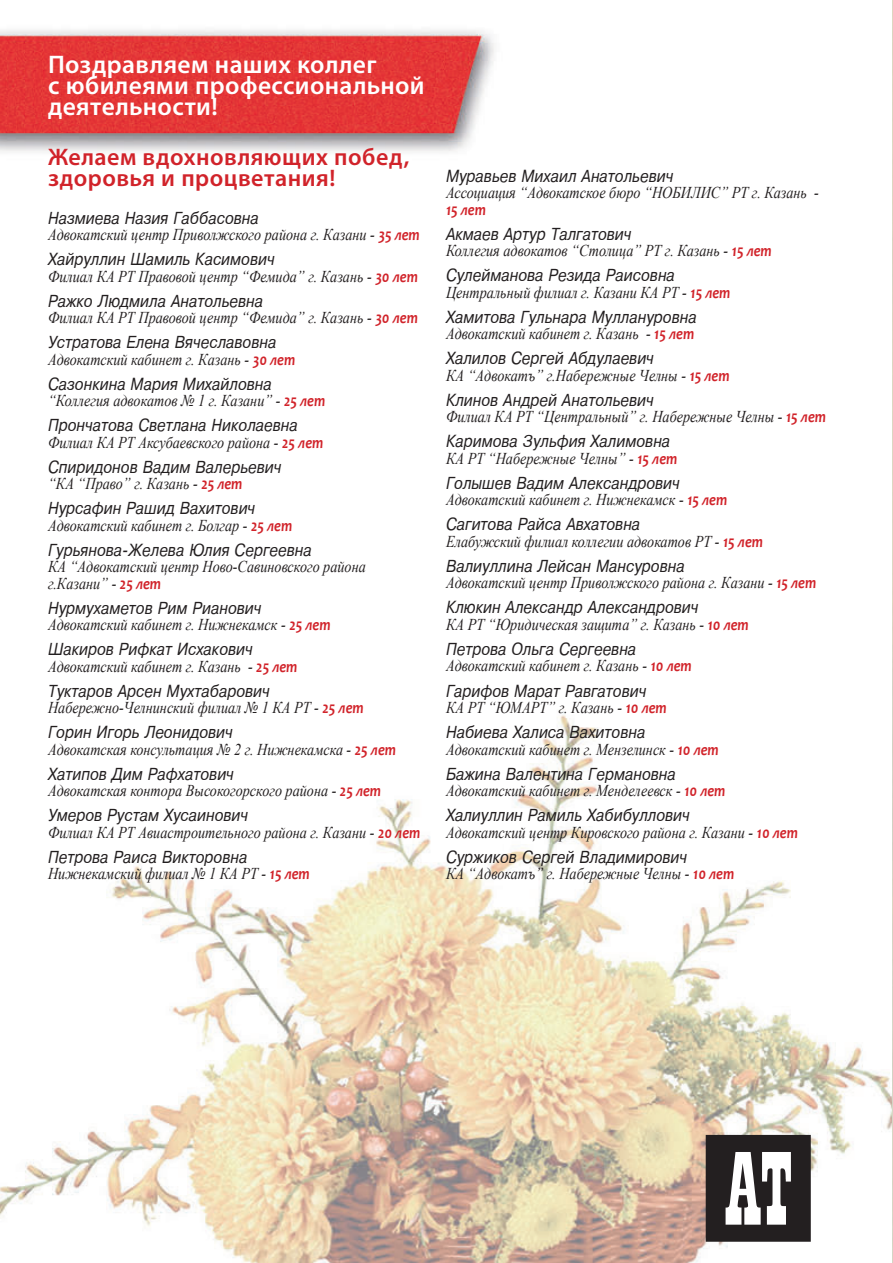
<style>
.page{position:relative;width:893px;height:1263px;background:#fff}
.page>*{position:absolute;margin:0;border:0;box-sizing:border-box;transform-origin:0 0}
.WHITE_HEAD{font:600 25.5px/21px "Myriad Pro";letter-spacing:.015em;color:#fff}
.WHITE_HEAD-2{font:600 24px/21px "Myriad Pro";letter-spacing:.02em;color:#d1232a}
.foto_86{font:italic 16.5px/16.5px "Times New Roman";color:#231f20;scale:.86 1}
.foto_86-2{font:italic 16.5px "Pragmatica";color:#231f20;scale:.86 1}
.s1{font-family:"Candara";font-weight:700;color:#d1232a}
.s2{font-family:"Pragmatica"}
</style>
<div class="page">
<img style="left:0;top:0;width:893px;height:1263px">
<div style="left:708px;top:1137px;width:101px;height:102px;background:#231f20"></div>
<div style="left:706px;top:1135px;width:105px;height:107px;border:4px solid #231f20"></div>
<svg style="left:726px;top:1152px;width:65px;height:73px"></svg>
<p class="WHITE_HEAD" style="left:48px;top:53px;width:378px">Поздравляем наших коллег<br>с юбилеями профессиональной деятельности!</p>
<p class="WHITE_HEAD-2" style="left:48px;top:146px;width:363px">Желаем вдохновляющих побед, здоровья и процветания!</p>
<p class="foto_86-2" style="left:48px;top:208px;width:247px">Назмиева Назия Габбасовна</p>
<p class="foto_86" style="left:48px;top:226px;width:434px">Адвокатский центр Приволжского района г. Казани - <span class="s1">35 лет</span></p>
<p class="foto_86-2" style="left:48px;top:250px;width:265px">Хайруллин Шамиль Касимович</p>
<p class="foto_86" style="left:48px;top:267px;width:431px">Филиал КА РТ Правовой центр “Фемида” г. Казань - <span class="s1">30 лет</span></p>
<p class="foto_86-2" style="left:48px;top:291px;width:252px">Ражко Людмила Анатольевна</p>
<p class="foto_86" style="left:48px;top:309px;width:431px">Филиал КА РТ Правовой центр “Фемида” г. Казань - <span class="s1">30 лет</span></p>
<p class="foto_86-2" style="left:48px;top:333px;width:267px">Устратова Елена Вячеславовна</p>
<p class="foto_86" style="left:48px;top:350px;width:289px">Адвокатский кабинет г. Казань - <span class="s1">30 лет</span></p>
<p class="foto_86-2" style="left:48px;top:374px;width:262px">Сазонкина Мария Михайловна</p>
<p class="foto_86" style="left:48px;top:392px;width:324px">“Коллегия адвокатов № 1 г. Казани” - <span class="s1">25 лет</span></p>
<p class="foto_86-2" style="left:48px;top:416px;width:292px">Прончатова Светлана Николаевна</p>
<p class="foto_86" style="left:48px;top:433px;width:322px">Филиал КА РТ Аксубаевского района - <span class="s1">25 лет</span></p>
<p class="foto_86-2" style="left:48px;top:457px;width:273px">Спиридонов Вадим Валерьевич</p>
<p class="foto_86" style="left:48px;top:475px;width:228px">“КА “Право” г. Казань - <span class="s1">25 лет</span></p>
<p class="foto_86-2" style="left:48px;top:499px;width:242px">Нурсафин Рашид Вахитович</p>
<p class="foto_86" style="left:48px;top:516px;width:285px">Адвокатский кабинет г. Болгар - <span class="s1">25 лет</span></p>
<p class="foto_86-2" style="left:48px;top:540px;width:308px">Гурьянова-Желева Юлия Сергеевна</p>
<p class="foto_86" style="left:48px;top:558px;width:371px">КА “Адвокатский центр Ново-Савиновского района г.Казани” - <span class="s1">25 лет</span></p>
<p class="foto_86-2" style="left:48px;top:598px;width:250px">Нурмухаметов Рим Рианович</p>
<p class="foto_86" style="left:48px;top:616px;width:330px">Адвокатский кабинет г. Нижнекамск - <span class="s1">25 лет</span></p>
<p class="foto_86-2" style="left:48px;top:640px;width:240px">Шакиров Рифкат Исхакович</p>
<p class="foto_86" style="left:48px;top:657px;width:291px">Адвокатский кабинет г. Казань - <span class="s1">25 лет</span></p>
<p class="foto_86-2" style="left:48px;top:681px;width:259px">Туктаров Арсен Мухтабарович</p>
<p class="foto_86" style="left:48px;top:699px;width:368px">Набережно-Челнинский филиал № 1 КА РТ - <span class="s1">25 лет</span></p>
<p class="foto_86-2" style="left:48px;top:723px;width:216px">Горин Игорь Леонидович</p>
<p class="foto_86" style="left:48px;top:740px;width:406px">Адвокатская консультация № 2 г. Нижнекамска - <span class="s1">25 лет</span></p>
<p class="foto_86-2" style="left:48px;top:764px;width:218px">Хатипов Дим Рафхатович</p>
<p class="foto_86" style="left:48px;top:782px;width:389px">Адвокатская контора Высокогорского района - <span class="s1">25 лет</span></p>
<p class="foto_86-2" style="left:48px;top:806px;width:234px">Умеров Рустам Хусаинович</p>
<p class="foto_86" style="left:48px;top:823px;width:434px">Филиал КА РТ Авиастроительного района г. Казани - <span class="s1">20 лет</span></p>
<p class="foto_86-2" style="left:48px;top:847px;width:233px">Петрова Раиса Викторовна</p>
<p class="foto_86" style="left:48px;top:865px;width:306px">Нижнекамский филиал № 1 КА РТ - <span class="s1">15 лет</span></p>
<p class="foto_86-2" style="left:446px;top:167px;width:266px">Муравьев Михаил Анатольевич</p>
<p class="foto_86" style="left:446px;top:184px;width:435px">Ассоциация “Адвокатское бюро “НОБИЛИС” РТ г. Казань -<br><span class="s1">15 лет</span></p>
<p class="foto_86-2" style="left:446px;top:225px;width:217px">Акмаев Артур Талгатович</p>
<p class="foto_86" style="left:446px;top:242px;width:380px">Коллегия адвокатов “Столица” РТ г. Казань - <span class="s1">15 лет</span></p>
<p class="foto_86-2" style="left:446px;top:266px;width:268px">Сулейманова Резида Раисовна</p>
<p class="foto_86" style="left:446px;top:284px;width:332px">Центральный филиал г. Казани КА РТ - <span class="s1">15 лет</span></p>
<p class="foto_86-2" style="left:446px;top:308px;width:293px">Хамитова Гульнара Муллануровна</p>
<p class="foto_86" style="left:446px;top:325px;width:290px">Адвокатский кабинет г. Казань - <span class="s1">15 лет</span></p>
<p class="foto_86-2" style="left:446px;top:349px;width:243px">Халилов Сергей Абдулаевич</p>
<p class="foto_86" style="left:446px;top:367px;width:331px">КА “Адвокатъ” г.Набережные Челны - <span class="s1">15 лет</span></p>
<p class="foto_86-2" style="left:446px;top:391px;width:243px">Клинов Андрей Анатольевич</p>
<p class="foto_86" style="left:446px;top:408px;width:443px">Филиал КА РТ “Центральный” г. Набережные Челны - <span class="s1">15 лет</span></p>
<p class="foto_86-2" style="left:446px;top:432px;width:262px">Каримова Зульфия Халимовна</p>
<p class="foto_86" style="left:446px;top:450px;width:270px">КА РТ “Набережные Челны” - <span class="s1">15 лет</span></p>
<p class="foto_86-2" style="left:446px;top:474px;width:273px">Голышев Вадим Александрович</p>
<p class="foto_86" style="left:446px;top:491px;width:328px">Адвокатский кабинет г. Нижнекамск - <span class="s1">15 лет</span></p>
<p class="foto_86-2" style="left:446px;top:515px;width:227px">Сагитова Райса Авхатовна</p>
<p class="foto_86" style="left:446px;top:533px;width:370px">Елабужский филиал коллегии адвокатов РТ - <span class="s1">15 лет</span></p>
<p class="foto_86" style="left:446px;top:558px;width:432px"><span class="s2">Валиуллина Лейсан Мансуровна<br></span>Адвокатский центр Приволжского района г. Казани - <span class="s1">15 лет</span></p>
<p class="foto_86-2" style="left:446px;top:598px;width:295px">Клюкин Александр Александрович</p>
<p class="foto_86" style="left:446px;top:616px;width:354px">КА РТ “Юридическая защита” г. Казань - <span class="s1">10 лет</span></p>
<p class="foto_86-2" style="left:446px;top:640px;width:223px">Петрова Ольга Сергеевна</p>
<p class="foto_86" style="left:446px;top:657px;width:287px">Адвокатский кабинет г. Казань - <span class="s1">10 лет</span></p>
<p class="foto_86-2" style="left:446px;top:681px;width:235px">Гарифов Марат Равгатович</p>
<p class="foto_86" style="left:446px;top:699px;width:258px">КА РТ “ЮМАРТ” г. Казань - <span class="s1">10 лет</span></p>
<p class="foto_86-2" style="left:446px;top:723px;width:233px">Набиева Халиса Вахитовна</p>
<p class="foto_86" style="left:446px;top:740px;width:319px">Адвокатский кабинет г. Мензелинск - <span class="s1">10 лет</span></p>
<p class="foto_86-2" style="left:446px;top:764px;width:269px">Бажина Валентина Германовна</p>
<p class="foto_86" style="left:446px;top:782px;width:326px">Адвокатский кабинет г. Менделеевск - <span class="s1">10 лет</span></p>
<p class="foto_86-2" style="left:446px;top:806px;width:285px">Халиуллин Рамиль Хабибуллович</p>
<p class="foto_86" style="left:446px;top:823px;width:411px">Адвокатский центр Кировского района г. Казани - <span class="s1">10 лет</span></p>
<p class="foto_86-2" style="left:446px;top:847px;width:282px">Суржиков Сергей Владимирович</p>
<p class="foto_86" style="left:446px;top:865px;width:337px">КА “Адвокатъ” г. Набережные Челны - <span class="s1">10 лет</span></p>
</div>
